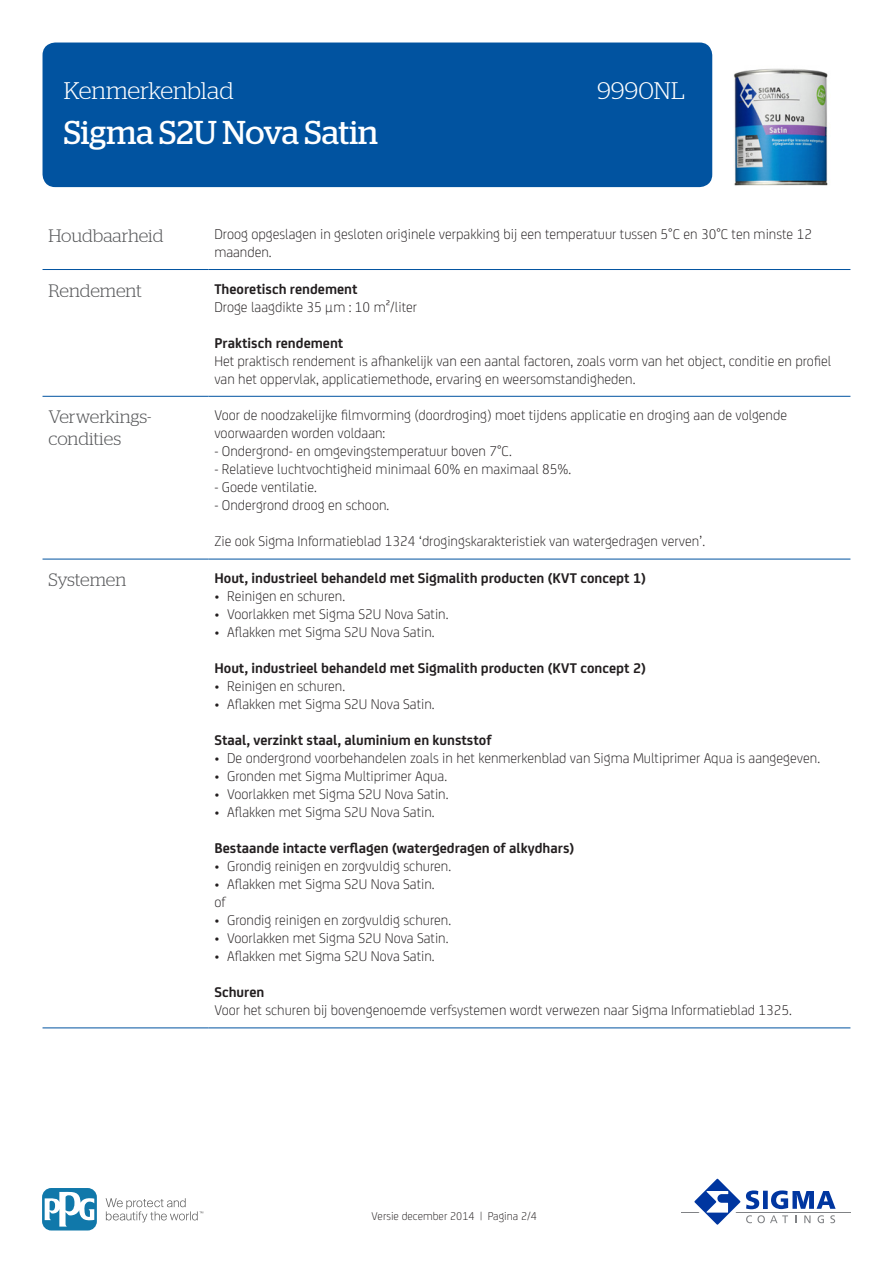
<style>
.page{position:relative;width:893px;height:1263px;background:#fff}
.page>*{position:absolute;margin:0;border:0;box-sizing:border-box;transform-origin:0 0}
.t1{font:33px "Stag";color:#fff}
.t2{font:300 24px "Stag";color:#fff}
.KOP{font:300 18px/21.6px "Stag";letter-spacing:-.005em;color:#57585a}
.BODY{font:300 15px/18px "FS Joey";color:#231f20}
.BODY-2{font:700 15px "FS Joey";color:#231f20}
.t3{font:300 12px "FS Joey";color:#231f20}
.s1{font-weight:700}
</style>
<div class="page">
<div style="left:43px;top:43px;width:669px;height:144px;background:#0153a0;border-radius:13px"></div>
<hr style="left:681px;top:1211px;width:169px;height:1px;background:#808285">
<svg style="left:689px;top:1178px;width:147px;height:47px"></svg>
<svg style="left:106px;top:1198px;width:97px;height:24px"></svg>
<svg style="left:43px;top:1188px;width:54px;height:42px"></svg>
<svg style="left:45px;top:1191px;width:49px;height:35px"></svg>
<hr style="left:43px;top:269px;width:165px;height:1px;background:#0153a0">
<hr style="left:208px;top:269px;width:642px;height:1px;background:#0153a0">
<hr style="left:43px;top:396px;width:165px;height:1px;background:#0153a0">
<hr style="left:208px;top:396px;width:642px;height:1px;background:#0153a0">
<hr style="left:43px;top:559px;width:165px;height:1px;background:#0153a0">
<hr style="left:208px;top:559px;width:642px;height:1px;background:#0153a0">
<hr style="left:43px;top:1027px;width:165px;height:1px;background:#0153a0">
<hr style="left:208px;top:1027px;width:642px;height:1px;background:#0153a0">
<img style="left:734px;top:68px;width:94px;height:118px">
<h2 class="t2" style="left:64px;top:77px;width:171px">Kenmerkenblad</h2>
<h2 class="t2" style="left:597px;top:77px;width:89px">9990NL</h2>
<h1 class="t1" style="left:64px;top:114px;width:316px">Sigma S2U Nova Satin</h1>
<p class="KOP" style="left:49px;top:225px;width:116px">Houdbaarheid</p>
<p class="BODY" style="left:214px;top:224px;width:599px">Droog opgeslagen in gesloten originele verpakking bij een temperatuur tussen 5°C en 30°C ten minste 12 maanden.</p>
<p class="KOP" style="left:49px;top:279px;width:95px">Rendement</p>
<p class="BODY" style="left:214px;top:279px;width:204px"><span class="s1">Theoretisch rendement<br></span>Droge laagdikte 35 μm : 10 m²/liter</p>
<p class="BODY" style="left:214px;top:333px;width:619px"><span class="s1">Praktisch rendement<br></span>Het praktisch rendement is afhankelijk van een aantal factoren, zoals vorm van het object, conditie en profiel van het oppervlak, applicatiemethode, ervaring en weersomstandigheden.</p>
<p class="KOP" style="left:49px;top:406px;width:104px">Verwerkings&shy;condities</p>
<p class="BODY" style="left:214px;top:405px;width:574px">Voor de noodzakelijke filmvorming (doordroging) moet tijdens applicatie en droging aan de volgende voorwaarden worden voldaan:</p>
<p class="BODY" style="left:214px;top:441px;width:299px">- Ondergrond- en omgevingstemperatuur boven 7°C.</p>
<p class="BODY" style="left:214px;top:459px;width:358px">- Relatieve luchtvochtigheid minimaal 60% en maximaal 85%.</p>
<p class="BODY" style="left:214px;top:477px;width:104px">- Goede ventilatie.</p>
<p class="BODY" style="left:214px;top:495px;width:176px">- Ondergrond droog en schoon.</p>
<p class="BODY" style="left:214px;top:531px;width:492px">Zie ook Sigma Informatieblad 1324 ‘drogingskarakteristiek van watergedragen verven’.</p>
<p class="KOP" style="left:49px;top:569px;width:79px">Systemen</p>
<p class="BODY-2" style="left:214px;top:567px;width:433px">Hout, industrieel behandeld met Sigmalith producten (KVT concept 1)</p>
<p class="BODY" style="left:214px;top:586px;width:132px">• Reinigen en schuren.</p>
<p class="BODY" style="left:214px;top:604px;width:236px">• Voorlakken met Sigma S2U Nova Satin.</p>
<p class="BODY" style="left:214px;top:622px;width:222px">• Aflakken met Sigma S2U Nova Satin.</p>
<p class="BODY-2" style="left:214px;top:657px;width:433px">Hout, industrieel behandeld met Sigmalith producten (KVT concept 2)</p>
<p class="BODY" style="left:214px;top:676px;width:132px">• Reinigen en schuren.</p>
<p class="BODY" style="left:214px;top:694px;width:222px">• Aflakken met Sigma S2U Nova Satin.</p>
<p class="BODY-2" style="left:214px;top:729px;width:279px">Staal, verzinkt staal, aluminium en kunststof</p>
<p class="BODY" style="left:214px;top:748px;width:607px">• De ondergrond voorbehandelen zoals in het kenmerkenblad van Sigma Multiprimer Aqua is aangegeven.</p>
<p class="BODY" style="left:214px;top:766px;width:234px">• Gronden met Sigma Multiprimer Aqua.</p>
<p class="BODY" style="left:214px;top:784px;width:236px">• Voorlakken met Sigma S2U Nova Satin.</p>
<p class="BODY" style="left:214px;top:802px;width:222px">• Aflakken met Sigma S2U Nova Satin.</p>
<p class="BODY-2" style="left:214px;top:837px;width:361px">Bestaande intacte verflagen (watergedragen of alkydhars)</p>
<p class="BODY" style="left:214px;top:856px;width:238px">• Grondig reinigen en zorgvuldig schuren.</p>
<p class="BODY" style="left:214px;top:874px;width:222px">• Aflakken met Sigma S2U Nova Satin.</p>
<p class="BODY" style="left:214px;top:892px;width:13px">of</p>
<p class="BODY" style="left:214px;top:910px;width:238px">• Grondig reinigen en zorgvuldig schuren.</p>
<p class="BODY" style="left:214px;top:928px;width:236px">• Voorlakken met Sigma S2U Nova Satin.</p>
<p class="BODY" style="left:214px;top:946px;width:222px">• Aflakken met Sigma S2U Nova Satin.</p>
<p class="BODY" style="left:214px;top:982px;width:579px"><span class="s1">Schuren<br></span>Voor het schuren bij bovengenoemde verfsystemen wordt verwezen naar Sigma Informatieblad 1325.</p>
<p class="t3" style="left:371px;top:1208px;width:167px">Versie december 2014 | Pagina 2/4</p>
</div>
